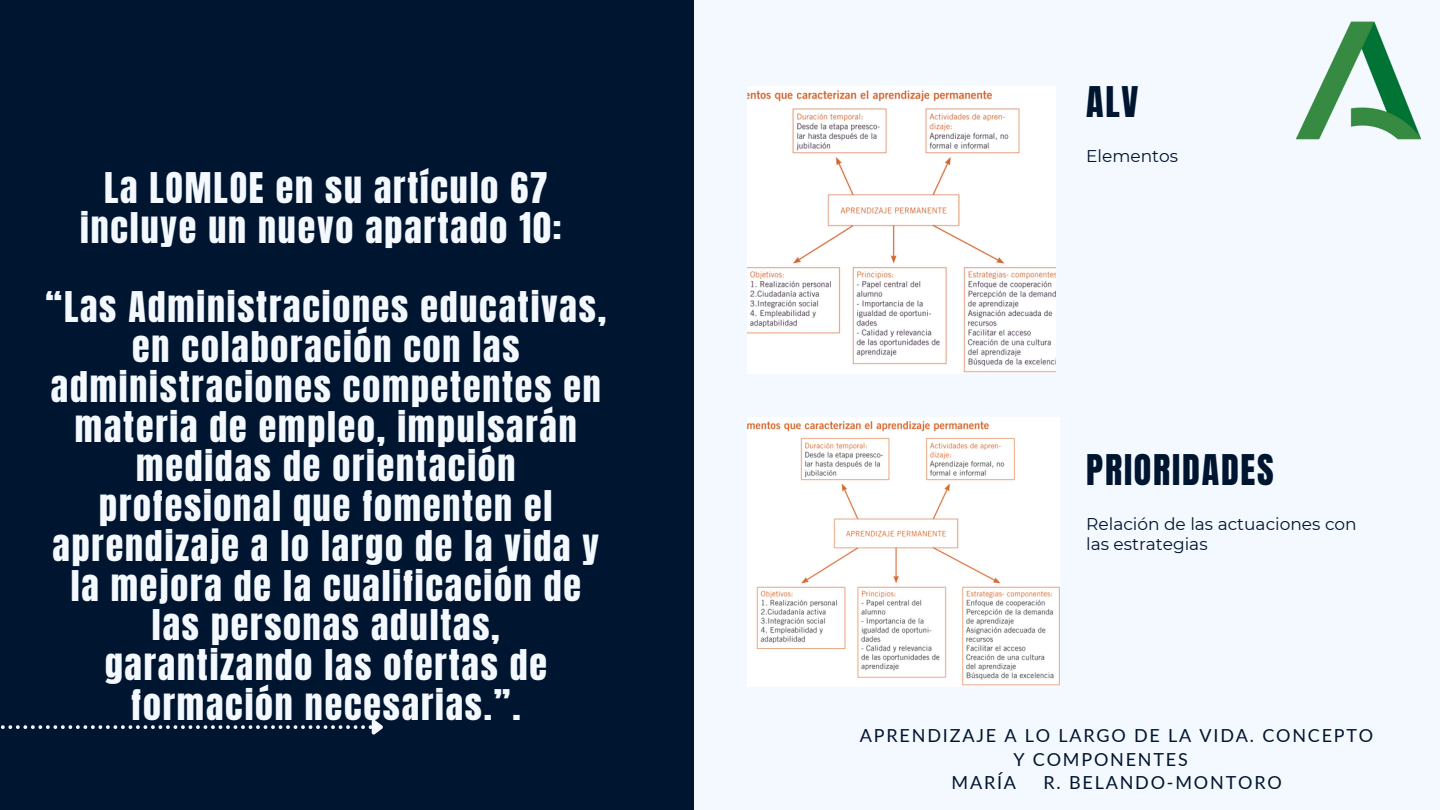
<style>
.page{position:relative;width:1440px;height:810px;background:#f4f8ff}
.page>*{position:absolute;margin:0;border:0;box-sizing:border-box;transform-origin:0 0}
.t1{font:36px/39.8px "Anton";letter-spacing:.05em;color:#f4f8ff;text-align:center}
.t2{font:36px "Anton";letter-spacing:.05em;color:#001630}
.t3{font:18px "Lato";letter-spacing:.1em;color:#001630}
.t4{font:17px/19.5px "Montserrat";color:#001630}
</style>
<div class="page">
<img style="left:748px;top:87px;width:307px;height:286px">
<img style="left:1296px;top:21px;width:125px;height:119px">
<div style="left:0;top:0;width:694px;height:810px;background:#001630"></div>
<svg style="left:1px;top:719px;width:382px;height:16px"></svg>
<img style="left:748px;top:417px;width:311px;height:269px">
<p class="t1" style="left:80px;top:169px;width:483px">La LOMLOE en su artículo 67 incluye un nuevo apartado 10:</p>
<p class="t1" style="left:46px;top:288px;width:562px">“Las Administraciones educativas, en colaboración con las administraciones competentes en materia de empleo, impulsarán medidas de orientación profesional que fomenten el aprendizaje a lo largo de la vida y la mejora de la cualificación de las personas adultas, garantizando las ofertas de formación necesarias.”.</p>
<p class="t2" style="left:1086px;top:76px;width:54px">ALV</p>
<p class="t4" style="left:1086px;top:146px;width:93px">Elementos</p>
<p class="t2" style="left:1086px;top:444px;width:189px">PRIORIDADES</p>
<p class="t4" style="left:1086px;top:514px;width:272px">Relación de las actuaciones con las estrategias</p>
<p class="t3" style="left:860px;top:725px;width:515px">APRENDIZAJE A LO LARGO DE LA VIDA. CONCEPTO</p>
<p class="t3" style="left:1013px;top:748px;width:176px">Y COMPONENTES</p>
<p class="t3" style="left:952px;top:771px;width:66px">MARÍA</p>
<p class="t3" style="left:1044px;top:771px;width:240px">R. BELANDO-MONTORO</p>
</div>
